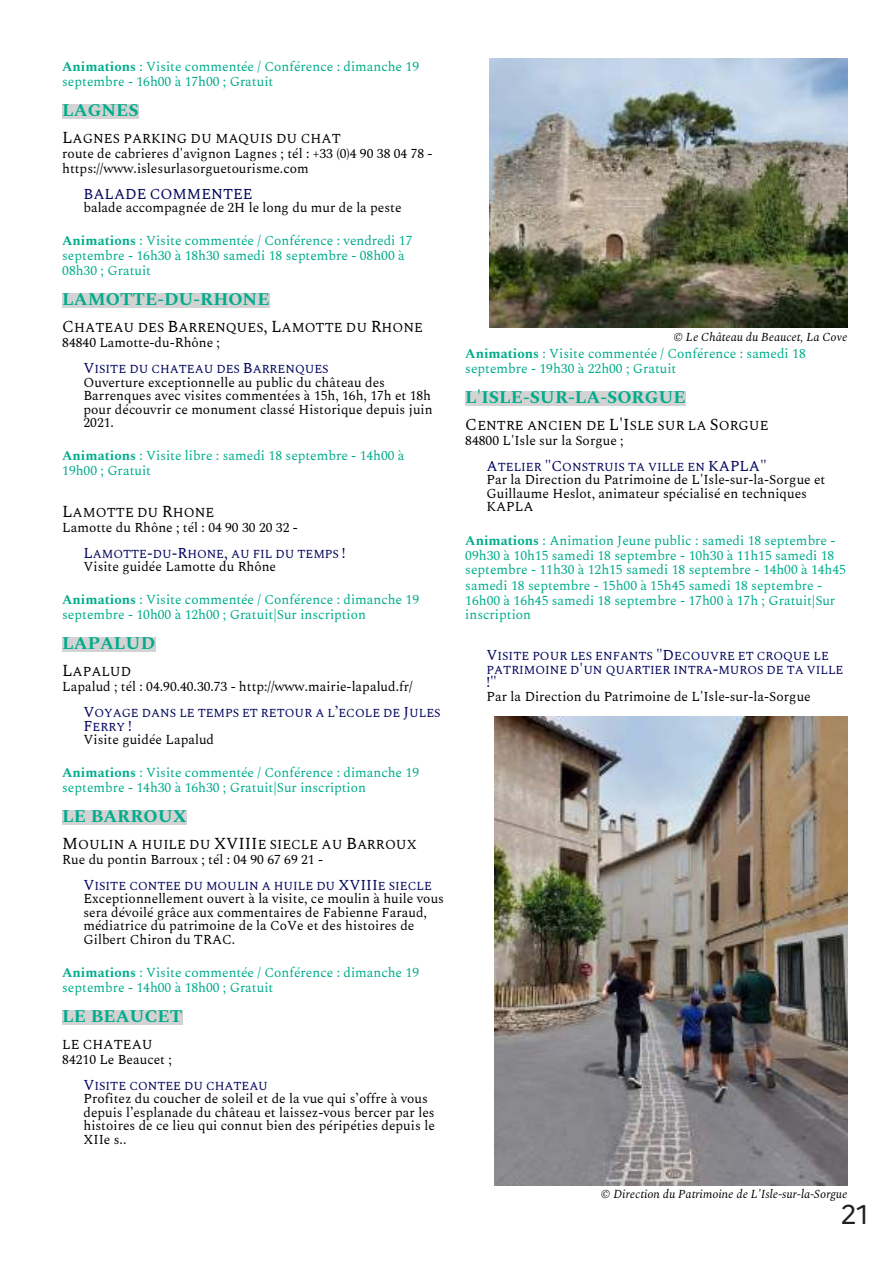
<style>
.page{position:relative;width:893px;height:1263px;background:#fff}
.page>*{position:absolute;margin:0;border:0;box-sizing:border-box;transform-origin:0 0}
.t1{font:27px "Marianne";color:#241f1f}
.t2{font:700 18px "Spectral";color:#00ac8c}
.t3{font:15px "Spectral";color:#00005b}
.t4{font:13.5px/13.5px "Spectral";color:#000}
.t5{font:13.5px/15px "Spectral";color:#00ac8c}
.t6{font:12px/13.5px "Spectral";color:#00005b}
.t7{font:italic 12px "Spectral";color:#000}
.s1{font-weight:700}
.s2{font-size:16.5px}
.s3{font-size:15px}
</style>
<div class="page">
<div style="left:62px;top:104px;width:77px;height:15px;background:#d3d3d3"></div>
<div style="left:62px;top:293px;width:208px;height:15px;background:#d3d3d3"></div>
<div style="left:62px;top:637px;width:93px;height:15px;background:#d3d3d3"></div>
<div style="left:62px;top:810px;width:125px;height:15px;background:#d3d3d3"></div>
<div style="left:62px;top:1010px;width:120px;height:15px;background:#d3d3d3"></div>
<img style="left:489px;top:59px;width:358px;height:269px">
<div style="left:465px;top:391px;width:221px;height:15px;background:#d3d3d3"></div>
<img style="left:494px;top:717px;width:353px;height:469px">
<p class="t5" style="left:62px;top:58px;width:358px"><span class="s1">Animations</span> : Visite commentée / Conférence : dimanche 19 septembre - 16h00 à 17h00 ; Gratuit</p>
<h2 class="t2" style="left:62px;top:97px;width:78px">LAGNES</h2>
<p class="t4" style="left:62px;top:130px;width:372px;line-height:15px"><span class="s2">L</span>AGNES PARKING DU MAQUIS DU CHAT<br>route de cabrieres d'avignon Lagnes ; tél : +33 (0)4 90 38 04 78 - https://www.islesurlasorguetourisme.com</p>
<p class="t3" style="left:83px;top:183px;width:171px">BALADE COMMENTEE</p>
<p class="t4" style="left:83px;top:200px;width:320px">balade accompagnée de 2H le long du mur de la peste</p>
<p class="t5" style="left:62px;top:232px;width:352px"><span class="s1">Animations</span> : Visite commentée / Conférence : vendredi 17 septembre - 16h30 à 18h30 samedi 18 septembre - 08h00 à<br>08h30 ; Gratuit</p>
<h2 class="t2" style="left:62px;top:286px;width:209px">LAMOTTE-DU-RHONE</h2>
<p class="t4" style="left:62px;top:319px;width:362px;line-height:15.1px"><span class="s2">C</span>HATEAU DES <span class="s2">B</span>ARRENQUES<span class="s2">, L</span>AMOTTE DU <span class="s2">R</span>HONE<br>84840 Lamotte-du-Rhône ;</p>
<p class="t6" style="left:83px;top:361px;width:247px"><span class="s3">V</span>ISITE DU CHATEAU DES <span class="s3">B</span>ARRENQUES</p>
<p class="t4" style="left:83px;top:374px;width:351px">Ouverture exceptionnelle au public du château des Barrenques avec visites commentées à 15h, 16h, 17h et 18h pour découvrir ce monument classé Historique depuis juin 2021.</p>
<p class="t5" style="left:62px;top:447px;width:344px"><span class="s1">Animations</span> : Visite libre : samedi 18 septembre - 14h00 à<br>19h00 ; Gratuit</p>
<p class="t4" style="left:62px;top:504px;width:237px;line-height:15px"><span class="s2">L</span>AMOTTE DU <span class="s2">R</span>HONE<br>Lamotte du Rhône ; tél : 04 90 30 20 32 -</p>
<p class="t6" style="left:83px;top:546px;width:264px"><span class="s3">L</span>AMOTTE<span class="s3">-</span>DU<span class="s3">-R</span>HONE<span class="s3">,</span> AU FIL DU TEMPS <span class="s3">!</span></p>
<p class="t4" style="left:83px;top:559px;width:194px">Visite guidée Lamotte du Rhône</p>
<p class="t5" style="left:62px;top:591px;width:358px"><span class="s1">Animations</span> : Visite commentée / Conférence : dimanche 19 septembre - 10h00 à 12h00 ; Gratuit|Sur inscription</p>
<h2 class="t2" style="left:62px;top:630px;width:94px">LAPALUD</h2>
<p class="t4" style="left:62px;top:663px;width:352px;line-height:15px"><span class="s2">L</span>APALUD<br>Lapalud ; tél : 04.90.40.30.73 - http://www.mairie-lapalud.fr/</p>
<p class="t6" style="left:83px;top:705px;width:359px"><span class="s3">V</span>OYAGE DANS LE TEMPS ET RETOUR A L<span class="s3">’</span>ECOLE DE <span class="s3">J</span>ULES<br><span class="s3">F</span>ERRY <span class="s3">!</span></p>
<p class="t4" style="left:83px;top:732px;width:132px">Visite guidée Lapalud</p>
<p class="t5" style="left:62px;top:764px;width:358px"><span class="s1">Animations</span> : Visite commentée / Conférence : dimanche 19 septembre - 14h30 à 16h30 ; Gratuit|Sur inscription</p>
<h2 class="t2" style="left:62px;top:803px;width:126px">LE BARROUX</h2>
<p class="t4" style="left:62px;top:836px;width:356px;line-height:15px"><span class="s2">M</span>OULIN A HUILE DU <span class="s2">XVIII</span>E SIECLE AU <span class="s2">B</span>ARROUX<br>Rue du pontin Barroux ; tél : 04 90 67 69 21 -</p>
<p class="t6" style="left:83px;top:878px;width:350px"><span class="s3">V</span>ISITE CONTEE DU MOULIN A HUILE DU <span class="s3">XVIII</span>E SIECLE</p>
<p class="t4" style="left:83px;top:891px;width:362px">Exceptionnellement ouvert à la visite, ce moulin à huile vous sera dévoilé grâce aux commentaires de Fabienne Faraud, médiatrice du patrimoine de la CoVe et des histoires de Gilbert Chiron du TRAC.</p>
<p class="t5" style="left:62px;top:964px;width:358px"><span class="s1">Animations</span> : Visite commentée / Conférence : dimanche 19 septembre - 14h00 à 18h00 ; Gratuit</p>
<h2 class="t2" style="left:62px;top:1003px;width:122px">LE BEAUCET</h2>
<p class="t4" style="left:62px;top:1036px;width:111px;line-height:15.1px">LE CHATEAU<br>84210 Le Beaucet ;</p>
<p class="t6" style="left:83px;top:1078px;width:186px"><span class="s3">V</span>ISITE CONTEE DU CHATEAU</p>
<p class="t4" style="left:83px;top:1091px;width:353px">Profitez du coucher de soleil et de la vue qui s’offre à vous depuis l’esplanade du château et laissez-vous bercer par les histoires de ce lieu qui connut bien des péripéties depuis le XIIe s..</p>
<p class="t7" style="left:673px;top:328px;width:175px">© Le Château du Beaucet, La Cove</p>
<p class="t5" style="left:465px;top:345px;width:342px"><span class="s1">Animations</span> : Visite commentée / Conférence : samedi 18 septembre - 19h30 à 22h00 ; Gratuit</p>
<h2 class="t2" style="left:465px;top:384px;width:222px">L'ISLE-SUR-LA-SORGUE</h2>
<p class="t4" style="left:465px;top:417px;width:305px;line-height:15px"><span class="s2">C</span>ENTRE ANCIEN DE <span class="s2">L'I</span>SLE SUR LA <span class="s2">S</span>ORGUE<br>84800 L'Isle sur la Sorgue ;</p>
<p class="t6" style="left:486px;top:459px;width:282px"><span class="s3">A</span>TELIER <span class="s3">"C</span>ONSTRUIS TA VILLE EN <span class="s3">KAPLA"</span></p>
<p class="t4" style="left:486px;top:472px;width:340px">Par la Direction du Patrimoine de L'Isle-sur-la-Sorgue et<br>Guillaume Heslot, animateur spécialisé en techniques<br>KAPLA</p>
<p class="t5" style="left:465px;top:532px;width:382px"><span class="s1">Animations</span> : Animation Jeune public : samedi 18 septembre - 09h30 à 10h15 samedi 18 septembre - 10h30 à 11h15 samedi 18 septembre - 11h30 à 12h15 samedi 18 septembre - 14h00 à 14h45 samedi 18 septembre - 15h00 à 15h45 samedi 18 septembre - 16h00 à 16h45 samedi 18 septembre - 17h00 à 17h ; Gratuit|Sur inscription</p>
<p class="t6" style="left:486px;top:649px;width:358px"><span class="s3">V</span>ISITE POUR LES ENFANTS <span class="s3">"D</span>ECOUVRE ET CROQUE LE<br>PATRIMOINE D<span class="s3">'</span>UN QUARTIER INTRA<span class="s3">-</span>MUROS DE TA VILLE</p>
<p class="t3" style="left:486px;top:671px;width:12px">!"</p>
<p class="t4" style="left:486px;top:689px;width:326px">Par la Direction du Patrimoine de L'Isle-sur-la-Sorgue</p>
<p class="t7" style="left:601px;top:1186px;width:248px">© Direction du Patrimoine de L'Isle-sur-la-Sorgue</p>
<h1 class="t1" style="left:840px;top:1194px;width:30px">21</h1>
</div>
